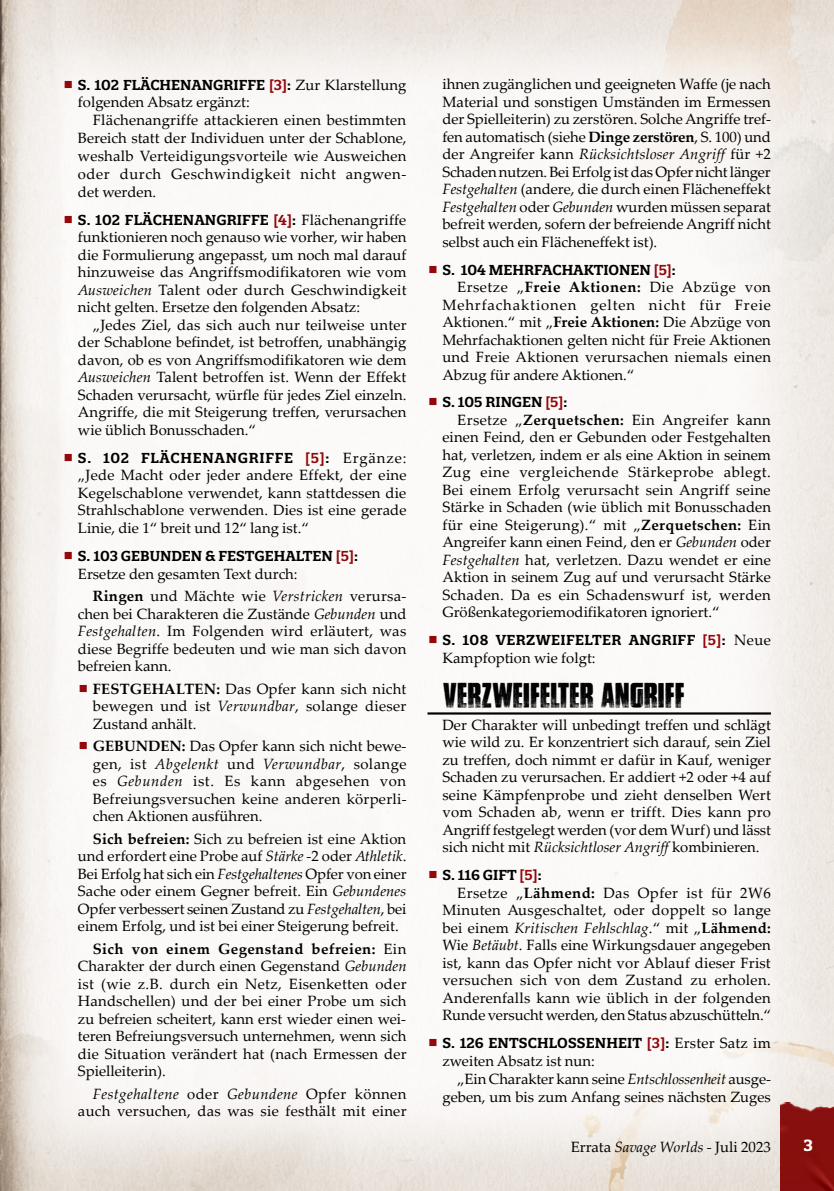
<style>
.page{position:relative;width:834px;height:1191px;background:#fff}
.page>*{position:absolute;margin:0;border:0;box-sizing:border-box;transform-origin:0 0}
.t1{font:29.75px "Google spies";letter-spacing:-.005em;color:#000}
.t2{font:700 15.75px "Quatro Slab";color:#fff}
.t3{font:14.88px/17.5px "Palatino Linotype";color:#000;text-align:justify}
.t4{font:14.88px/17.5px "Palatino Linotype";letter-spacing:.02em;color:#000;text-align:right}
.t5{font:14.88px "Palatino Linotype";letter-spacing:.035em;color:#000}
.t6{font:600 14px "Quatro Slab";color:#000}
.t7{font:600 14px "Quatro Slab";letter-spacing:.025em;color:#000}
.t8{font:600 14px "Quatro Slab";letter-spacing:.055em;color:#000}
.s1{color:#94070a}
.s2{font-family:"Palatino Linotype";font-weight:400;font-size:14.88px}
.s3{font-style:italic}
.s4{font-weight:700}
</style>
<div class="page">
<img style="left:0;top:0;width:833px;height:1191px">
<img style="left:780px;top:1103px;width:53px;height:88px">
<hr style="left:427px;top:712px;width:343px;height:2px;background:#000">
<svg style="left:65px;top:80px;width:7px;height:8px"></svg>
<svg style="left:65px;top:216px;width:7px;height:7px"></svg>
<svg style="left:65px;top:453px;width:7px;height:8px"></svg>
<svg style="left:65px;top:552px;width:7px;height:7px"></svg>
<svg style="left:80px;top:684px;width:7px;height:8px"></svg>
<svg style="left:80px;top:742px;width:7px;height:7px"></svg>
<svg style="left:429px;top:265px;width:7px;height:8px"></svg>
<svg style="left:429px;top:398px;width:7px;height:7px"></svg>
<svg style="left:429px;top:636px;width:7px;height:7px"></svg>
<svg style="left:429px;top:871px;width:7px;height:7px"></svg>
<svg style="left:429px;top:1039px;width:7px;height:7px"></svg>
<p class="t6" style="left:78px;top:76px;width:330px">S. 102 FLÄCHENANGRIFFE <span class="s1">[3]</span>: <span class="s2">Zur Klarstellung</span></p>
<p class="t3" style="left:78px;top:93px;width:173px">folgenden Absatz ergänzt:</p>
<p class="t3" style="left:93px;top:111px;width:315px">Flächenangriffe attackieren einen bestimmten</p>
<p class="t3" style="left:78px;top:129px;width:330px">Bereich statt der Individuen unter der Schablone,</p>
<p class="t3" style="left:78px;top:147px;width:330px">weshalb Verteidigungsvorteile wie Ausweichen</p>
<p class="t5" style="left:78px;top:163px;width:330px">oder durch Geschwindigkeit nicht angwen-</p>
<p class="t3" style="left:78px;top:182px;width:80px">det werden.</p>
<p class="t6" style="left:78px;top:211px;width:330px">S. 102 FLÄCHENANGRIFFE <span class="s1">[4]</span>: <span class="s2">Flächenangriffe</span></p>
<p class="t3" style="left:78px;top:228px;width:330px">funktionieren noch genauso wie vorher, wir haben die Formulierung angepasst, um noch mal darauf hinzuweise das Angriffsmodifikatoren wie vom <span class="s3">Ausweichen</span> Talent oder durch Geschwindigkeit nicht gelten. Ersetze den folgenden Absatz:</p>
<p class="t3" style="left:78px;top:315px;width:330px;text-indent:15px">„Jedes Ziel, das sich auch nur teilweise unter der Schablone befindet, ist betroffen, unabhängig davon, ob es von Angriffsmodifikatoren wie dem <span class="s3">Ausweichen</span> Talent betroffen ist. Wenn der Effekt Schaden verursacht, würfle für jedes Ziel einzeln.<br>Angriffe, die mit Steigerung treffen, verursachen wie üblich Bonusschaden.“</p>
<p class="t8" style="left:78px;top:449px;width:330px">S. 102 FLÄCHENANGRIFFE <span class="s1">[5]</span>: <span class="s2">Ergänze:</span></p>
<p class="t3" style="left:78px;top:465px;width:330px">„Jede Macht oder jeder andere Effekt, der eine Kegelschablone verwendet, kann stattdessen die Strahlschablone verwenden. Dies ist eine gerade Linie, die 1“ breit und 12“ lang ist.“</p>
<p class="t6" style="left:78px;top:547px;width:281px">S. 103 GEBUNDEN &amp; FESTGEHALTEN <span class="s1">[5]</span>:</p>
<p class="t3" style="left:93px;top:562px;width:315px;line-height:22.4px;text-indent:-15px">Ersetze den gesamten Text durch:<br><span class="s4">Ringen</span> und Mächte wie <span class="s3">Verstricken</span> verursa-</p>
<p class="t3" style="left:78px;top:604px;width:330px">chen bei Charakteren die Zustände <span class="s3">Gebunden</span> und <span class="s3">Festgehalten</span>. Im Folgenden wird erläutert, was diese Begriffe bedeuten und wie man sich davon befreien kann.</p>
<p class="t3" style="left:93px;top:679px;width:315px"><span class="s4">FESTGEHALTEN:</span> Das Opfer kann sich nicht bewegen und ist <span class="s3">Verwundbar</span>, solange dieser Zustand anhält.</p>
<p class="t3" style="left:93px;top:737px;width:315px"><span class="s4">GEBUNDEN:</span> Das Opfer kann sich nicht bewe&shy;gen, ist <span class="s3">Abgelenkt</span> und <span class="s3">Verwundbar</span>, solange es <span class="s3">Gebunden</span> ist. Es kann abgesehen von Befreiungsversuchen keine anderen körperli&shy;chen Aktionen ausführen.</p>
<p class="t3" style="left:78px;top:829px;width:330px;text-indent:15px"><span class="s4">Sich befreien:</span> Sich zu befreien ist eine Aktion und erfordert eine Probe auf <span class="s3">Stärke</span> -2 oder <span class="s3">Athletik</span>.<br>Bei Erfolg hat sich ein <span class="s3">Festgehaltenes</span> Opfer von einer Sache oder einem Gegner befreit. Ein <span class="s3">Gebundenes </span>Opfer verbessert seinen Zustand zu <span class="s3">Festgehalten</span>, bei einem Erfolg, und ist bei einer Steigerung befreit.</p>
<p class="t3" style="left:78px;top:939px;width:330px;text-indent:15px"><span class="s4">Sich von einem Gegenstand befreien:</span> Ein Charakter der durch einen Gegenstand <span class="s3">Gebunden </span>ist (wie z.B. durch ein Netz, Eisenketten oder Handschellen) und der bei einer Probe um sich zu befreien scheitert, kann erst wieder einen wei&shy;teren Befreiungsversuch unternehmen, wenn sich die Situation verändert hat (nach Ermessen der Spielleiterin).</p>
<p class="t4" style="left:78px;top:1084px;width:330px"><span class="s3">Festgehaltene</span> oder <span class="s3">Gebundene</span> Opfer können auch versuchen, das was sie festhält mit einer</p>
<p class="t3" style="left:442px;top:75px;width:330px">ihnen zugänglichen und geeigneten Waffe (je nach Material und sonstigen Umständen im Ermessen der Spielleiterin) zu zerstören. Solche Angriffe tref&shy;fen automatisch (siehe <span class="s4">Dinge zerstören</span>, S. 100) und der Angreifer kann <span class="s3">Rücksichtsloser Angriff</span> für +2<br>Schaden nutzen. Bei Erfolg ist das Opfer nicht länger <span class="s3">Festgehalten</span> (andere, die durch einen Flächeneffekt <span class="s3">Festgehalten</span> oder <span class="s3">Gebunden</span> wurden müssen separat befreit werden, sofern der befreiende Angriff nicht selbst auch ein Flächeneffekt ist).</p>
<p class="t6" style="left:442px;top:261px;width:235px">S. 104 MEHRFACHAKTIONEN <span class="s1">[5]</span>:</p>
<p class="t3" style="left:442px;top:278px;width:330px;text-indent:15px">Ersetze „<span class="s4">Freie Aktionen:</span> Die Abzüge von Mehrfachaktionen gelten nicht für Freie Aktionen.“ mit „<span class="s4">Freie Aktionen:</span> Die Abzüge von Mehrfachaktionen gelten nicht für Freie Aktionen und Freie Aktionen verursachen niemals einen Abzug für andere Aktionen.“</p>
<p class="t6" style="left:442px;top:393px;width:126px">S. 105 RINGEN <span class="s1">[5]</span>:</p>
<p class="t3" style="left:442px;top:410px;width:330px;text-indent:15px">Ersetze „<span class="s4">Zerquetschen:</span> Ein Angreifer kann einen Feind, den er Gebunden oder Festgehalten hat, verletzen, indem er als eine Aktion in seinem Zug eine vergleichende Stärkeprobe ablegt.<br>Bei einem Erfolg verursacht sein Angriff seine Stärke in Schaden (wie üblich mit Bonusschaden für eine Steigerung).“ mit „<span class="s4">Zerquetschen:</span> Ein Angreifer kann einen Feind, den er <span class="s3">Gebunden</span> oder <span class="s3">Festgehalten</span> hat, verletzen. Dazu wendet er eine Aktion in seinem Zug auf und verursacht Stärke Schaden. Da es ein Schadenswurf ist, werden Größenkategoriemodifikatoren ignoriert.“</p>
<p class="t7" style="left:442px;top:631px;width:330px">S. 108 VERZWEIFELTER ANGRIFF <span class="s1">[5]</span>: <span class="s2">Neue</span></p>
<p class="t3" style="left:442px;top:648px;width:155px">Kampfoption wie folgt:</p>
<h1 class="t1" style="left:442px;top:676px;width:244px">VERZWEIFELTER ANGRIFF</h1>
<p class="t3" style="left:442px;top:715px;width:330px">Der Charakter will unbedingt treffen und schlägt wie wild zu. Er konzentriert sich darauf, sein Ziel zu treffen, doch nimmt er dafür in Kauf, weniger Schaden zu verursachen. Er addiert +2 oder +4 auf seine Kämpfenprobe und zieht denselben Wert vom Schaden ab, wenn er trifft. Dies kann pro Angriff festgelegt werden (vor dem Wurf) und lässt sich nicht mit <span class="s3">Rücksichtloser Angriff</span> kombinieren.</p>
<p class="t6" style="left:442px;top:866px;width:101px">S. 116 GIFT <span class="s1">[5]</span>:</p>
<p class="t3" style="left:442px;top:883px;width:330px;text-indent:15px">Ersetze „<span class="s4">Lähmend:</span> Das Opfer ist für 2W6<br>Minuten Ausgeschaltet, oder doppelt so lange bei einem <span class="s3">Kritischen Fehlschlag</span>.“ mit „<span class="s4">Lähmend:<br></span>Wie <span class="s3">Betäubt</span>. Falls eine Wirkungsdauer angegeben ist, kann das Opfer nicht vor Ablauf dieser Frist versuchen sich von dem Zustand zu erholen.<br>Anderenfalls kann wie üblich in der folgenden Runde versucht werden, den Status abzuschütteln.“</p>
<p class="t6" style="left:442px;top:1034px;width:330px">S. 126 ENTSCHLOSSENHEIT <span class="s1">[3]</span>: <span class="s2">Erster Satz im</span></p>
<p class="t3" style="left:442px;top:1051px;width:154px">zweiten Absatz ist nun:</p>
<p class="t3" style="left:457px;top:1069px;width:315px">„Ein Charakter kann seine <span class="s3">Entschlossenheit</span> ausge-</p>
<p class="t3" style="left:442px;top:1087px;width:330px">geben, um bis zum Anfang seines nächsten Zuges</p>
<p class="t3" style="left:570px;top:1137px;width:202px">Errata <span class="s3">Savage Worlds</span> - Juli 2023</p>
<p class="t2" style="left:803px;top:1135px;width:11px">3</p>
</div>
